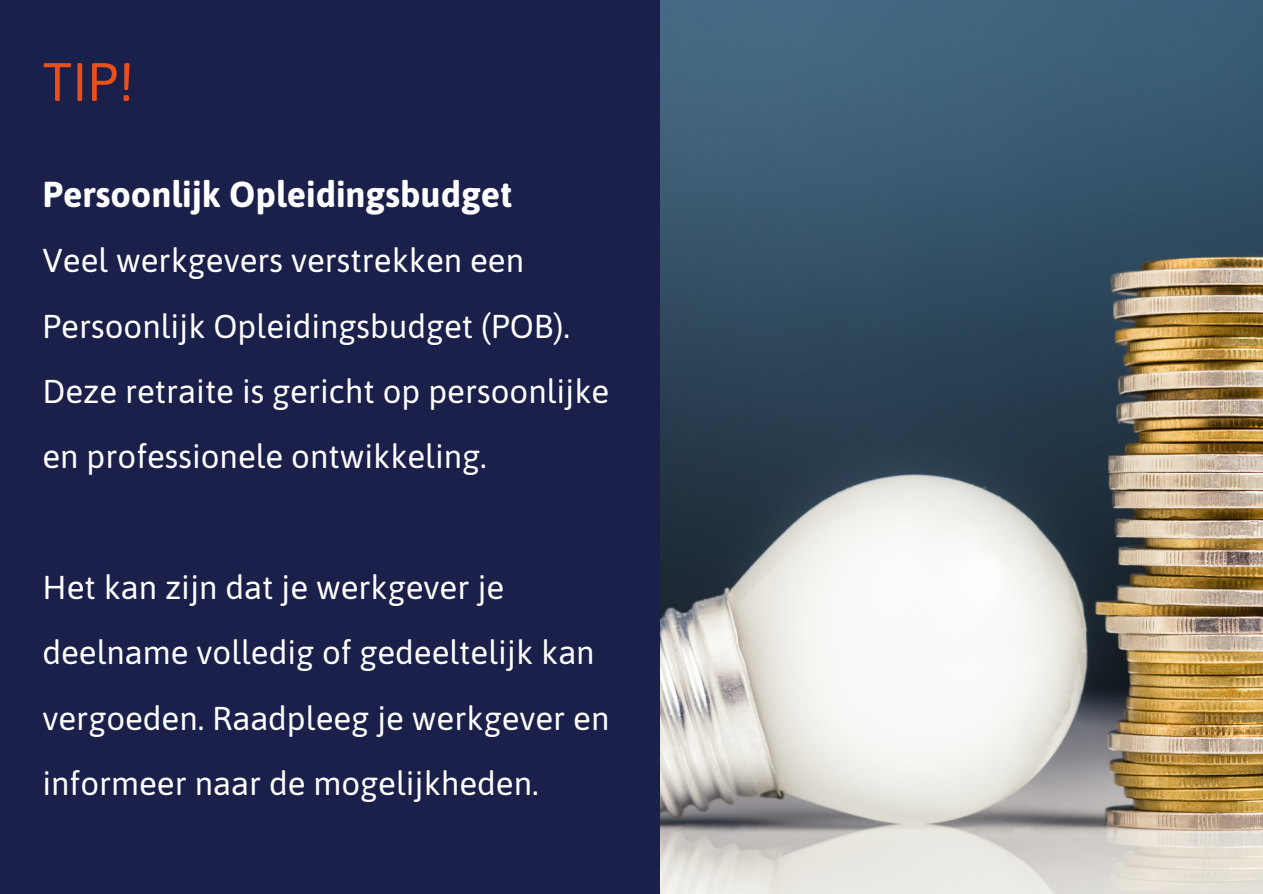
<style>
.page{position:relative;width:1263px;height:894px;background:#fff}
.page>*{position:absolute;margin:0;border:0;box-sizing:border-box;transform-origin:0 0}
.t1{font:54px "Asap";color:#e94e1b}
.t2{font:700 36px "Asap";color:#fff}
.t3{font:33px/65.2px "Asap";color:#fff}
</style>
<div class="page">
<div style="left:0;top:0;width:1263px;height:893px;background:#1a204a"></div>
<img style="left:660px;top:0;width:603px;height:893px">
<p class="t1" style="left:43px;top:50px;width:93px">TIP!</p>
<h1 class="t2" style="left:43px;top:173px;width:471px">Persoonlijk Opleidingsbudget</h1>
<p class="t3" style="left:43px;top:228px;width:568px">Veel werkgevers verstrekken een Persoonlijk Opleidingsbudget (POB).<br>Deze retraite is gericht op persoonlijke en professionele ontwikkeling.</p>
<p class="t3" style="left:43px;top:554px;width:568px">Het kan zijn dat je werkgever je deelname volledig of gedeeltelijk kan vergoeden. Raadpleeg je werkgever en informeer naar de mogelijkheden.</p>
</div>
